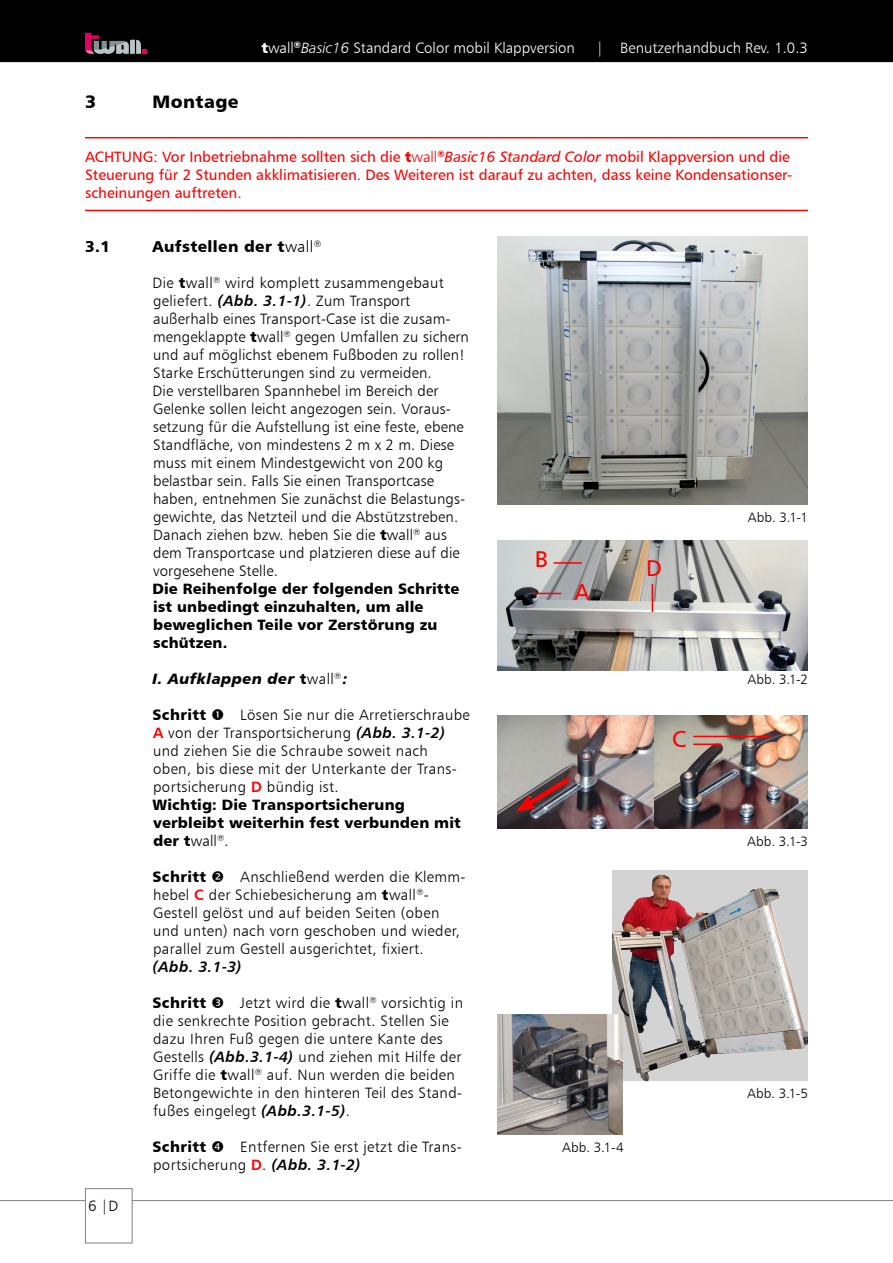
<style>
.page{position:relative;width:893px;height:1263px;background:#fff}
.page>*{position:absolute;margin:0;border:0;box-sizing:border-box;transform-origin:0 0}
.t1{font:22.95px "Humanist 777 BT Roman B";color:#f00}
.t2{font:18px "Humanist 777 BT Black B";letter-spacing:.025em;color:#000}
.t3{font:15.75px "Humanist 777 BT Black B";letter-spacing:.025em;color:#000}
.t4{font:15px/18px "Humanist 777 BT Light B";letter-spacing:.025em;color:#000}
.t5{font:15px/18px "Humanist 777 BT Roman B";color:#f00}
.t6{font:15px/18px "Humanist 777 BT Black B";letter-spacing:.01em;color:#000}
.t7{font:15px "Humanist 777 BT Light B";color:#fff}
.t8{font:15px "Humanist 777 BT Black Italic B";letter-spacing:.025em;color:#000}
.t9{font:15px "Humanist 777 BT Bold Italic B";color:#000}
.t10{font:13.5px "Humanist 777 BT Light B";letter-spacing:.015em;color:#000}
.s1{font-family:"Humanist 777 BT Black B"}
.s2{font-family:"Humanist 777 BT Light Italic B"}
.s3{font-family:"Humanist 777 BT Light B"}
.s4{font-family:"Humanist 777 BT Italic B"}
.s5{font-family:"Humanist 777 BT Bold Italic B"}
.s6{font-family:"Humanist 777 BT Bold B";color:#f00}
</style>
<div class="page">
<div style="left:0;top:0;width:893px;height:62px;background:#000"></div>
<hr style="left:0;top:1200px;width:893px;height:1px;background:#808080">
<div style="left:85px;top:1188px;width:48px;height:55px;background:#fff;border:1px solid #808080"></div>
<svg style="left:85px;top:33px;width:62px;height:21px"></svg>
<hr style="left:85px;top:137px;width:723px;height:1px;background:#f00">
<hr style="left:85px;top:210px;width:723px;height:1px;background:#f00">
<img style="left:497px;top:237px;width:311px;height:267px">
<img style="left:497px;top:540px;width:311px;height:131px">
<img style="left:497px;top:715px;width:311px;height:113px">
<svg style="left:533px;top:593px;width:28px;height:1px"></svg>
<hr style="left:554px;top:562px;width:28px;height:2px;background:#f00">
<svg style="left:652px;top:584px;width:1px;height:28px"></svg>
<hr style="left:693px;top:743px;width:28px;height:2px;background:#f00">
<hr style="left:693px;top:736px;width:77px;height:1px;background:#f00">
<svg style="left:516px;top:773px;width:58px;height:39px;background:#885f61"></svg>
<img style="left:612px;top:870px;width:196px;height:211px">
<img style="left:497px;top:1014px;width:126px;height:120px">
<svg style="left:574px;top:584px;width:16px;height:16px"></svg>
<p class="t7" style="left:261px;top:39px;width:315px"><span class="s1">t</span>wall<sup>®</sup><span class="s2">Basic16</span> Standard Color mobil Klappversion</p>
<p class="t7" style="left:596px;top:39px;width:213px">| Benutzerhandbuch Rev. 1.0.3</p>
<p class="t2" style="left:85px;top:90px;width:13px">3</p>
<p class="t2" style="left:153px;top:90px;width:88px">Montage</p>
<p class="t5" style="left:85px;top:147px;width:709px">ACHTUNG: Vor Inbetriebnahme sollten sich die <span class="s1">t</span><span class="s3">wall</span><sup>®</sup><span class="s4">Basic16 Standard Color</span> mobil Klappversion und die<br>Steuerung für 2 Stunden akklimatisieren. Des Weiteren ist darauf zu achten, dass keine Kondensationser&shy;scheinungen auftreten.</p>
<p class="t3" style="left:85px;top:236px;width:27px">3.1</p>
<p class="t3" style="left:153px;top:236px;width:170px">Aufstellen der t<span class="s3">wall</span><sup>®</sup></p>
<p class="t4" style="left:153px;top:274px;width:318px">Die <span class="s1">t</span>wall<sup>®</sup> wird komplett zusammengebaut geliefert. <span class="s5">(Abb. 3.1-1)</span>. Zum Transport außerhalb eines Transport-Case ist die zusam&shy;mengeklappte <span class="s1">t</span>wall<sup>®</sup> gegen Umfallen zu sichern und auf möglichst ebenem Fußboden zu rollen!<br>Starke Erschütterungen sind zu vermeiden.<br>Die verstellbaren Spannhebel im Bereich der Gelenke sollen leicht angezogen sein. Voraus&shy;setzung für die Aufstellung ist eine feste, ebene Standfläche, von mindestens 2 m x 2 m. Diese muss mit einem Mindestgewicht von 200 kg belastbar sein. Falls Sie einen Transportcase haben, entnehmen Sie zunächst die Belastungs&shy;gewichte, das Netzteil und die Abstützstreben.<br>Danach ziehen bzw. heben Sie die <span class="s1">t</span>wall<sup>®</sup> aus dem Transportcase und platzieren diese auf die vorgesehene Stelle.</p>
<p class="t6" style="left:153px;top:579px;width:308px">Die Reihenfolge der folgenden Schritte ist unbedingt einzuhalten, um alle beweglichen Teile vor Zerstörung zu schützen.</p>
<p class="t8" style="left:153px;top:669px;width:197px">I. Aufklappen der <span class="s1">t</span><span class="s3">wall</span><sup>®</sup>:</p>
<p class="t6" style="left:153px;top:705px;width:55px">Schritt</p>
<p class="t10" style="left:748px;top:509px;width:62px">Abb. 3.1-1</p>
<h1 class="t1" style="left:535px;top:545px;width:15px">B</h1>
<h1 class="t1" style="left:646px;top:553px;width:17px">D</h1>
<p class="t10" style="left:747px;top:671px;width:62px">Abb. 3.1-2</p>
<p class="t4" style="left:153px;top:706px;width:318px;text-indent:87px">Lösen Sie nur die Arretierschraube <span class="s6">A</span> von der Transportsicherung <span class="s5">(Abb. 3.1-2) </span>und ziehen Sie die Schraube soweit nach<br>oben, bis diese mit der Unterkante der Trans&shy;portsicherung <span class="s6">D</span> bündig ist.</p>
<p class="t6" style="left:153px;top:795px;width:310px">Wichtig: Die Transportsicherung verbleibt weiterhin fest verbunden mit</p>
<p class="t4" style="left:153px;top:832px;width:77px"><span class="s1">der t</span>wall<sup>®</sup>.</p>
<p class="t6" style="left:153px;top:867px;width:55px">Schritt</p>
<h1 class="t1" style="left:672px;top:725px;width:15px">C</h1>
<p class="t10" style="left:747px;top:833px;width:62px">Abb. 3.1-3</p>
<p class="t4" style="left:153px;top:868px;width:314px;text-indent:87px">Anschließend werden die Klemm&shy;hebel <span class="s6">C</span> der Schiebesicherung am <span class="s1">t</span>wall<sup>®</sup>- Gestell gelöst und auf beiden Seiten (oben und unten) nach vorn geschoben und wieder, parallel zum Gestell ausgerichtet, fixiert.</p>
<p class="t9" style="left:153px;top:957px;width:91px">(Abb. 3.1-3)</p>
<p class="t6" style="left:153px;top:993px;width:55px">Schritt</p>
<p class="t4" style="left:153px;top:994px;width:311px;text-indent:87px">Jetzt wird die <span class="s1">t</span>wall<sup>®</sup> vorsichtig in die senkrechte Position gebracht. Stellen Sie dazu Ihren Fuß gegen die untere Kante des Gestells <span class="s5">(Abb.3.1-4)</span> und ziehen mit Hilfe der Griffe die <span class="s1">t</span>wall<sup>®</sup> auf. Nun werden die beiden Betongewichte in den hinteren Teil des Stand&shy;fußes eingelegt <span class="s5">(Abb.3.1-5)</span>.</p>
<p class="t6" style="left:153px;top:1137px;width:55px">Schritt</p>
<p class="t10" style="left:747px;top:1085px;width:62px">Abb. 3.1-5</p>
<p class="t4" style="left:153px;top:1138px;width:310px;text-indent:87px">Entfernen Sie erst jetzt die Trans&shy;portsicherung <span class="s6">D</span>. <span class="s5">(Abb. 3.1-2)</span></p>
<p class="t10" style="left:562px;top:1139px;width:63px">Abb. 3.1-4</p>
<p class="t4" style="left:88px;top:1197px;width:31px">6 |D</p>
</div>
